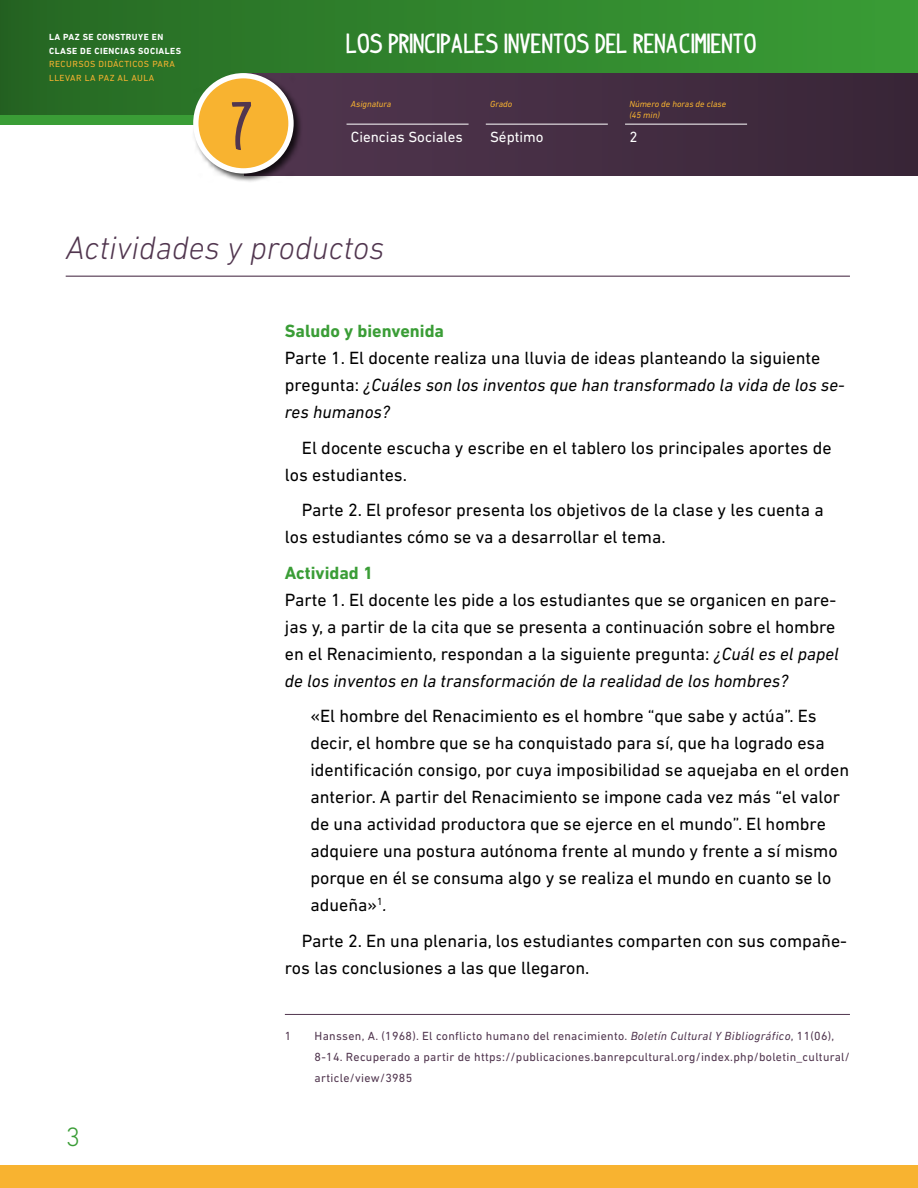
<style>
.page{position:relative;width:918px;height:1188px;background:#fff}
.page>*{position:absolute;margin:0;border:0;box-sizing:border-box;transform-origin:0 0}
.t1{font:700 51.9px "indypimp";color:#51364f}
.t0{font:italic 300 33px "DIN Next LT Pro";color:#51364f}
.t2{font:300 27px "DIN Next LT Pro";color:#3a9d36}
.t3{font:700 21.3px "indypimp";color:#fff}
.indentado_5{font:18px/27px "DIN Next LT Pro";color:#000}
.P1{font:18px/27px "DIN Next LT Pro";color:#000}
.P2{font:18px/27px "DIN Next LT Pro";color:#000}
.t2-2{font:700 18px "DIN Next LT Pro";color:#3a9d36}
.t4{font:15px "DIN Next LT Pro";color:#fff}
.nota_al_pie{font:12px/21px "DIN Next LT Pro";letter-spacing:.025em;color:#51364f}
.t5{font:italic 9px/10.8px "DIN Next LT Pro";color:#f8b330}
.t6{font:700 9px/13.5px "DIN Next LT Pro";letter-spacing:.05em;color:#fff}
.t7{font:9px/13.5px "DIN Next LT Pro";letter-spacing:.05em;color:#f8b330}
.s1{font-style:italic}
</style>
<div class="page">
<div style="left:0;top:0;width:918px;height:115px;background:linear-gradient(to right,#266823,#3a9f36)"></div>
<div style="left:0;top:1165px;width:918px;height:23px;background:#f8b330"></div>
<div style="left:243px;top:73px;width:675px;height:102px;background:#442d42"></div>
<hr style="left:347px;top:124px;width:122px;height:1px;background:#fff">
<hr style="left:486px;top:124px;width:122px;height:1px;background:#fff">
<hr style="left:625px;top:124px;width:122px;height:1px;background:#fff">
<div style="left:192px;top:71px;width:111px;height:112px;background:#000;opacity:.75"></div>
<div style="left:196px;top:76px;width:95px;height:95px;background:#f8b330;border-radius:50%"></div>
<div style="left:193px;top:73px;width:101px;height:101px;border:5px solid #fff;border-radius:50%"></div>
<hr style="left:285px;top:1014px;width:565px;height:1px;background:#51364f">
<hr style="left:66px;top:276px;width:784px;height:1px;background:#51364f">
<p class="t6" style="left:49px;top:31px;width:134px">LA PAZ SE CONSTRUYE EN<br>CLASE DE CIENCIAS SOCIALES</p>
<p class="t7" style="left:49px;top:58px;width:127px">RECURSOS DIDÁCTICOS PARA<br>LLEVAR LA PAZ AL AULA</p>
<h1 class="t1" style="left:232px;top:102px;width:25px">7</h1>
<p class="t3" style="left:347px;top:33px;width:411px">LOS PRINCIPALES INVENTOS DEL RENACIMIENTO</p>
<p class="t5" style="left:351px;top:99px;width:42px">Asignatura</p>
<p class="t4" style="left:351px;top:128px;width:113px">Ciencias Sociales</p>
<p class="t5" style="left:490px;top:99px;width:24px">Grado</p>
<p class="t4" style="left:490px;top:128px;width:55px">Séptimo</p>
<p class="t5" style="left:629px;top:99px;width:98px">Número de horas de clase (45 min)</p>
<p class="t4" style="left:629px;top:128px;width:10px">2</p>
<p class="t0" style="left:66px;top:228px;width:320px">Actividades y productos</p>
<p class="t2-2" style="left:285px;top:320px;width:161px">Saludo y bienvenida</p>
<p class="P1" style="left:285px;top:344px;width:561px">Parte 1. El docente realiza una lluvia de ideas planteando la siguiente pregunta: <span class="s1">¿Cuáles son los inventos que han transformado la vida de los se&shy;res humanos?</span></p>
<p class="P2" style="left:285px;top:434px;width:548px;text-indent:17px">El docente escucha y escribe en el tablero los principales aportes de los estudiantes.</p>
<p class="P2" style="left:285px;top:496px;width:540px;text-indent:17px">Parte 2. El profesor presenta los objetivos de la clase y les cuenta a los estudiantes cómo se va a desarrollar el tema.</p>
<p class="t2-2" style="left:285px;top:562px;width:90px">Actividad 1</p>
<p class="P1" style="left:285px;top:586px;width:556px">Parte 1. El docente les pide a los estudiantes que se organicen en pare&shy;jas y, a partir de la cita que se presenta a continuación sobre el hombre en el Renacimiento, respondan a la siguiente pregunta: <span class="s1">¿Cuál es el papel de los inventos en la transformación de la realidad de los hombres?</span></p>
<p class="indentado_5" style="left:310px;top:702px;width:540px">«El hombre del Renacimiento es el hombre “que sabe y actúa”. Es decir, el hombre que se ha conquistado para sí, que ha logrado esa identificación consigo, por cuya imposibilidad se aquejaba en el orden anterior. A partir del Renacimiento se impone cada vez más “el valor de una actividad productora que se ejerce en el mundo”. El hombre adquiere una postura autónoma frente al mundo y frente a sí mismo porque en él se consuma algo y se realiza el mundo en cuanto se lo adueña»<sup>1</sup><span class="s1">.</span></p>
<p class="P2" style="left:285px;top:927px;width:564px;text-indent:17px">Parte 2. En una plenaria, los estudiantes comparten con sus compañe&shy;ros las conclusiones a las que llegaron.</p>
<h3 class="t2" style="left:66px;top:1121px;width:16px">3</h3>
<p class="nota_al_pie" style="left:285px;top:1025px;width:8px">1</p>
<p class="nota_al_pie" style="left:315px;top:1025px;width:537px">Hanssen, A. (1968). El conflicto humano del renacimiento. <span class="s1">Boletín Cultural Y Bibliográfico</span>, 11(06),<br>8-14. Recuperado a partir de https://publicaciones.banrepcultural.org/index.php/boletin_cultural/ article/view/3985</p>
</div>
